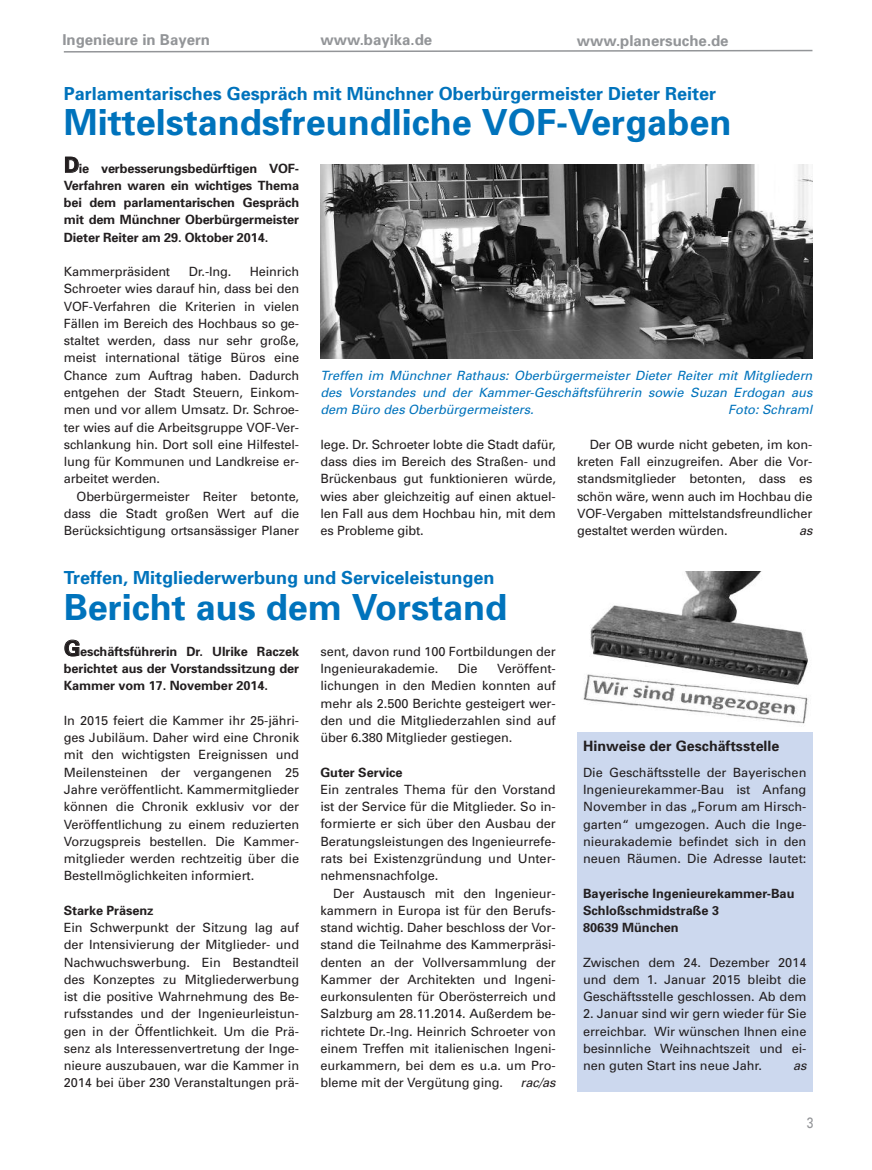
<style>
.page{position:relative;width:872px;height:1170px;background:#fff}
.page>*{position:absolute;margin:0;border:0;box-sizing:border-box;transform-origin:0 0}
.t1{font:700 36px "Univers";color:#0073bc}
.t2{font:700 18px "Univers";color:#0073bc}
.t3{font:700 15px "Univers";color:#939598}
.t4{font:15px "Univers";color:#939598;scale:.8 1}
.t5{font:700 14.25px "Univers";color:#231f20}
.t6{font:12.75px/17.2px "Univers";letter-spacing:-.005em;color:#231f20;text-align:justify}
.t7{font:700 12.75px/17.2px "Univers";letter-spacing:-.005em;color:#231f20;text-align:justify}
.t8{font:italic 12.75px/17.2px "Univers";color:#0073bc;text-align:justify}
.t9{font:italic 12.75px "Univers";letter-spacing:-.005em;color:#231f20}
.s1{font-size:21px}
</style>
<div class="page">
<svg style="left:63px;top:49px;width:750px;height:4px"></svg>
<img style="left:320px;top:165px;width:492px;height:194px">
<div style="left:577px;top:572px;width:235px;height:519px;background:#ccd8ee"></div>
<div style="left:577px;top:571px;width:235px;height:160px;background:#fff"></div>
<img style="left:583px;top:571px;width:225px;height:153px">
<p class="t3" style="left:62px;top:35px;width:149px">Ingenieure in Bayern</p>
<p class="t3" style="left:320px;top:35px;width:113px">www.bayika.de</p>
<p class="t3" style="left:577px;top:35px;width:153px">www.planersuche.de</p>
<h2 class="t2" style="left:64px;top:87px;width:654px">Parlamentarisches Gespräch mit Münchner Oberbürgermeister Dieter Reiter</h2>
<h1 class="t1" style="left:64px;top:109px;width:669px">Mittelstandsfreundliche VOF-Vergaben</h1>
<p class="t7" style="left:64px;top:160px;width:237px"><span class="s1">D</span>ie verbesserungsbedürftigen VOF-Verfahren waren ein wichtiges Thema bei dem parlamentarischen Gespräch mit dem Münchner Oberbürgermeister Dieter Reiter am 29. Oktober 2014.</p>
<p class="t6" style="left:64px;top:264px;width:108px">Kammerpräsident</p>
<p class="t6" style="left:189px;top:264px;width:44px">Dr.-Ing.</p>
<p class="t6" style="left:64px;top:264px;width:237px;text-indent:186px">Heinrich Schroeter wies darauf hin, dass bei den VOF-Verfahren die Kriterien in vielen Fällen im Bereich des Hochbaus so ge&shy;staltet werden, dass nur sehr große, meist international tätige Büros eine Chance zum Auftrag haben. Dadurch entgehen der Stadt Steuern, Einkom&shy;men und vor allem Umsatz. Dr. Schroe&shy;ter wies auf die Arbeitsgruppe VOF-Ver&shy;schlankung hin. Dort soll eine Hilfestel&shy;lung für Kommunen und Landkreise er&shy;arbeitet werden.</p>
<p class="t6" style="left:64px;top:488px;width:237px;text-indent:13px">Oberbürgermeister Reiter betonte, dass die Stadt großen Wert auf die Berücksichtigung ortsansässiger Planer</p>
<h2 class="t2" style="left:64px;top:571px;width:432px">Treffen, Mitgliederwerbung und Serviceleistungen</h2>
<h1 class="t1" style="left:64px;top:594px;width:445px">Bericht aus dem Vorstand</h1>
<p class="t8" style="left:320px;top:367px;width:493px">Treffen im Münchner Rathaus: Oberbürgermeister Dieter Reiter mit Mitgliedern des Vorstandes und der Kammer-Geschäftsführerin sowie Suzan Erdogan aus dem Büro des Oberbürgermeisters.</p>
<p class="t8" style="left:728px;top:402px;width:86px">Foto: Schraml</p>
<p class="t6" style="left:320px;top:436px;width:237px">lege. Dr. Schroeter lobte die Stadt dafür, dass dies im Bereich des Straßen- und Brückenbaus gut funktionieren würde, wies aber gleichzeitig auf einen aktuel&shy;len Fall aus dem Hochbau hin, mit dem es Probleme gibt.</p>
<p class="t6" style="left:577px;top:436px;width:237px;text-indent:13px">Der OB wurde nicht gebeten, im kon&shy;kreten Fall einzugreifen. Aber die Vor&shy;standsmitglieder betonten, dass es schön wäre, wenn auch im Hochbau die VOF-Vergaben mittelstandsfreundlicher gestaltet werden würden.</p>
<p class="t9" style="left:799px;top:526px;width:15px">as</p>
<p class="t7" style="left:64px;top:643px;width:237px"><span class="s1">G</span>eschäftsführerin Dr. Ulrike Raczek berichtet aus der Vorstandssitzung der Kammer vom 17. November 2014.</p>
<p class="t6" style="left:64px;top:712px;width:237px">In 2015 feiert die Kammer ihr 25-jähri&shy;ges Jubiläum. Daher wird eine Chronik mit den wichtigsten Ereignissen und Meilensteinen der vergangenen 25<br>Jahre veröffentlicht. Kammermitglieder können die Chronik exklusiv vor der Veröffentlichung zu einem reduzierten Vorzugspreis bestellen. Die Kammer&shy;mitglieder werden rechtzeitig über die Bestellmöglichkeiten informiert.</p>
<p class="t7" style="left:64px;top:902px;width:91px">Starke Präsenz</p>
<p class="t6" style="left:64px;top:919px;width:237px">Ein Schwerpunkt der Sitzung lag auf der Intensivierung der Mitglieder- und Nachwuchswerbung. Ein Bestandteil des Konzeptes zu Mitgliederwerbung ist die positive Wahrnehmung des Be&shy;rufsstandes und der Ingenieurleistun&shy;gen in der Öffentlichkeit. Um die Prä&shy;senz als Interessenvertretung der Inge&shy;nieure auszubauen, war die Kammer in 2014 bei über 230 Veranstaltungen prä-</p>
<p class="t6" style="left:320px;top:643px;width:237px">sent, davon rund 100 Fortbildungen der<br>Ingenieurakademie.</p>
<p class="t6" style="left:320px;top:661px;width:237px;text-indent:177px">Veröffent&shy;lichungen in den Medien konnten auf mehr als 2.500 Berichte gesteigert wer&shy;den und die Mitgliederzahlen sind auf über 6.380 Mitglieder gestiegen.</p>
<p class="t7" style="left:320px;top:764px;width:84px">Guter Service</p>
<p class="t6" style="left:320px;top:781px;width:237px">Ein zentrales Thema für den Vorstand ist der Service für die Mitglieder. So in&shy;formierte er sich über den Ausbau der Beratungsleistungen des Ingenieurrefe&shy;rats bei Existenzgründung und Unter&shy;nehmensnachfolge.</p>
<p class="t6" style="left:320px;top:885px;width:237px;text-indent:13px">Der Austausch mit den Ingenieur&shy;kammern in Europa ist für den Berufs&shy;stand wichtig. Daher beschloss der Vor&shy;stand die Teilnahme des Kammerpräsi&shy;denten an der Vollversammlung der Kammer der Architekten und Ingeni&shy;eurkonsulenten für Oberösterreich und Salzburg am 28.11.2014. Außerdem be&shy;richtete Dr.-Ing. Heinrich Schroeter von einem Treffen mit italienischen Ingeni&shy;eurkammern, bei dem es u.a. um Pro&shy;bleme mit der Vergütung ging.</p>
<p class="t6" style="left:458px;top:661px;width:21px">Die</p>
<p class="t9" style="left:520px;top:1078px;width:37px">rac/as</p>
<p class="t5" style="left:583px;top:740px;width:198px">Hinweise der Geschäftsstelle</p>
<p class="t6" style="left:583px;top:764px;width:225px">Die Geschäftsstelle der Bayerischen Ingenieurekammer-Bau ist Anfang November in das „Forum am Hirsch&shy;garten“ umgezogen. Auch die Inge&shy;nieurakademie befindet sich in den neuen Räumen. Die Adresse lautet:</p>
<p class="t7" style="left:583px;top:885px;width:213px;text-align:left">Bayerische Ingenieurekammer-Bau<br>Schloßschmidstraße 3<br>80639 München</p>
<p class="t6" style="left:583px;top:954px;width:225px">Zwischen dem 24. Dezember 2014 und dem 1. Januar 2015 bleibt die Geschäftsstelle geschlossen. Ab dem</p>
<p class="t6" style="left:583px;top:1006px;width:225px">2. Januar sind wir gern wieder für Sie erreichbar. Wir wünschen Ihnen eine besinnliche Weihnachtszeit und ei&shy;nen guten Start ins neue Jahr.</p>
<p class="t9" style="left:793px;top:1060px;width:15px">as</p>
<p class="t4" style="left:806px;top:1116px;width:10px">3</p>
</div>
